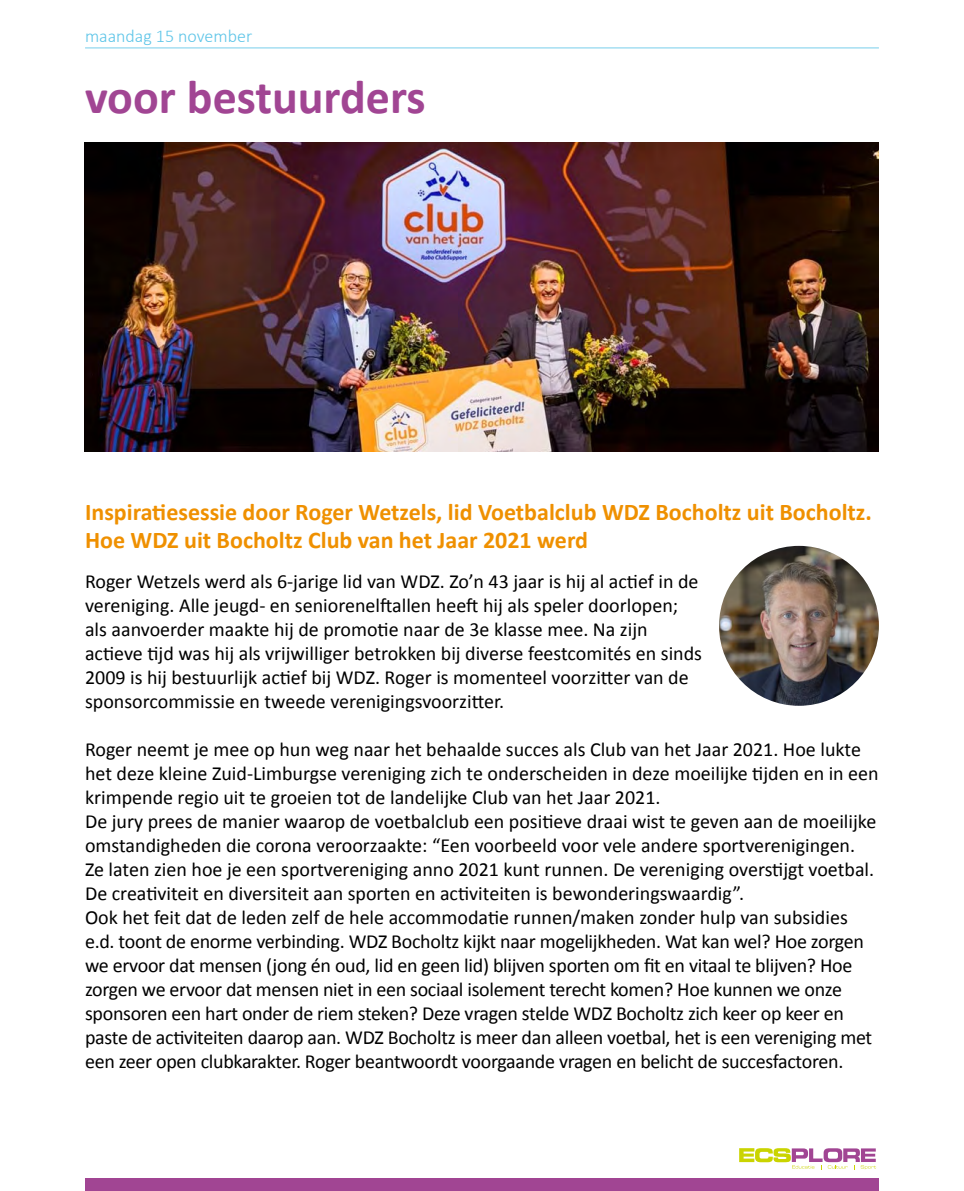
<style>
.page{position:relative;width:964px;height:1191px;background:#fff}
.page>*{position:absolute;margin:0;border:0;box-sizing:border-box;transform-origin:0 0}
.t1{font:700 48px "Calibri";color:#a14593}
.t2{font:700 24px/28px "Calibri";color:#ef9000}
.t3{font:20px/24px "Calibri";color:#000}
.t4{font:300 18px "Calibri";color:#5ec5e8}
</style>
<div class="page">
<div style="left:85px;top:1178px;width:794px;height:13px;background:#a14593"></div>
<svg style="left:739px;top:1148px;width:137px;height:21px"></svg>
<hr style="left:85px;top:48px;width:794px;height:1px;background:#5ec5e8">
<img style="left:719px;top:546px;width:160px;height:160px;border-radius:80px">
<img style="left:85px;top:143px;width:793px;height:308px">
<p class="t4" style="left:85px;top:25px;width:169px">maandag 15 november</p>
<h1 class="t1" style="left:85px;top:63px;width:342px">voor bestuurders</h1>
<p class="t2" style="left:85px;top:497px;width:788px">Inspiratiesessie door Roger Wetzels, lid Voetbalclub WDZ Bocholtz uit Bocholtz.<br>Hoe WDZ uit Bocholtz Club van het Jaar 2021 werd</p>
<p class="t3" style="left:85px;top:568px;width:618px">Roger Wetzels werd als 6-jarige lid van WDZ. Zo’n 43 jaar is hij al actief in de vereniging. Alle jeugd- en seniorenelftallen heeft hij als speler doorlopen; als aanvoerder maakte hij de promotie naar de 3e klasse mee. Na zijn actieve tijd was hij als vrijwilliger betrokken bij diverse feestcomités en sinds 2009 is hij bestuurlijk actief bij WDZ. Roger is momenteel voorzitter van de sponsorcommissie en tweede verenigingsvoorzitter.</p>
<p class="t3" style="left:85px;top:736px;width:795px">Roger neemt je mee op hun weg naar het behaalde succes als Club van het Jaar 2021. Hoe lukte het deze kleine Zuid-Limburgse vereniging zich te onderscheiden in deze moeilijke tijden en in een krimpende regio uit te groeien tot de landelijke Club van het Jaar 2021.<br>De jury prees de manier waarop de voetbalclub een positieve draai wist te geven aan de moeilijke omstandigheden die corona veroorzaakte: “Een voorbeeld voor vele andere sportverenigingen.<br>Ze laten zien hoe je een sportvereniging anno 2021 kunt runnen. De vereniging overstijgt voetbal.<br>De creativiteit en diversiteit aan sporten en activiteiten is bewonderingswaardig”.<br>Ook het feit dat de leden zelf de hele accommodatie runnen/maken zonder hulp van subsidies e.d. toont de enorme verbinding. WDZ Bocholtz kijkt naar mogelijkheden. Wat kan wel? Hoe zorgen we ervoor dat mensen (jong én oud, lid en geen lid) blijven sporten om fit en vitaal te blijven? Hoe zorgen we ervoor dat mensen niet in een sociaal isolement terecht komen? Hoe kunnen we onze sponsoren een hart onder de riem steken? Deze vragen stelde WDZ Bocholtz zich keer op keer en paste de activiteiten daarop aan. WDZ Bocholtz is meer dan alleen voetbal, het is een vereniging met een zeer open clubkarakter. Roger beantwoordt voorgaande vragen en belicht de succesfactoren.</p>
</div>
